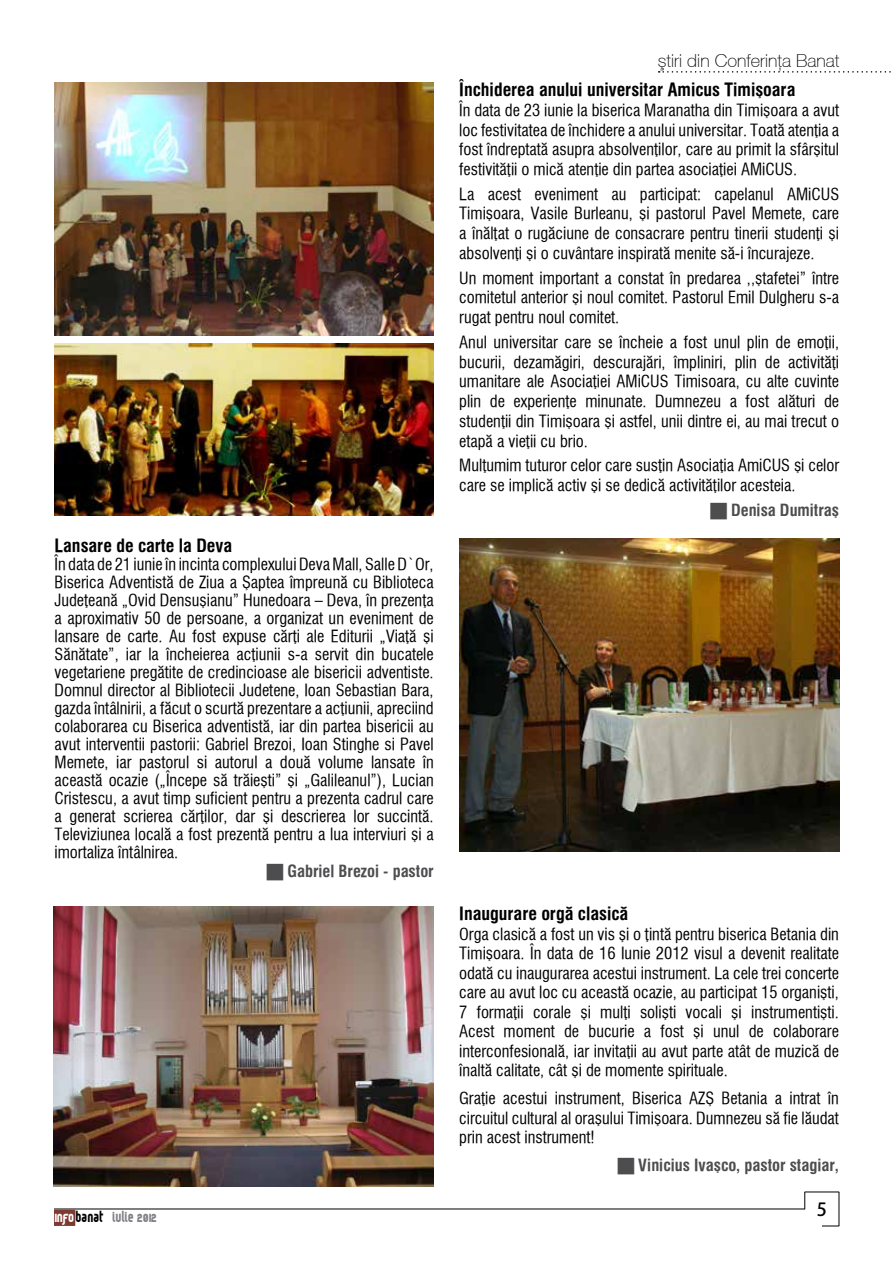
<style>
.page{position:relative;width:893px;height:1263px;background:#fff}
.page>*{position:absolute;margin:0;border:0;box-sizing:border-box;transform-origin:0 0}
.t1{font:700 18px "Geneva Narrow";color:#000}
.t2{font:100 18px "Helvetica Neue CE";color:#000}
.t3{font:18px "Adobe Heiti Std";color:#000}
.t4{font:16.5px/18px "Geneva Narrow";color:#000;text-align:justify}
.t5{font:700 16.5px "Geneva Narrow";color:#4d4d4f}
.t6{font:900 12px "Reflex";color:#808285}
.s1{color:#fff}
.s2{color:#000}
</style>
<div class="page">
<hr style="left:54px;top:1209px;width:751px;height:1px;background:#000">
<svg style="left:804px;top:1192px;width:1px;height:17px"></svg>
<hr style="left:839px;top:1192px;width:1px;height:34px;background:#000">
<hr style="left:805px;top:1192px;width:34px;height:1px;background:#000">
<svg style="left:822px;top:1226px;width:17px;height:1px"></svg>
<div style="left:54px;top:1210px;width:21px;height:16px;background:#7c3a30;border:2px solid #7c3a30"></div>
<svg style="left:659px;top:71px;width:232px;height:2px"></svg>
<img style="left:55px;top:82px;width:379px;height:253px">
<img style="left:55px;top:343px;width:379px;height:172px">
<img style="left:459px;top:538px;width:380px;height:314px">
<img style="left:54px;top:906px;width:380px;height:281px">
<p class="t1" style="left:55px;top:535px;width:179px">Lansare de carte la Deva</p>
<p class="t4" style="left:55px;top:555px;width:381px">În data de 21 iunie în incinta complexului Deva Mall, Salle D`Or, Biserica Adventistă de Ziua a Şaptea împreună cu Biblioteca Judeţeană „Ovid Densuşianu” Hunedoara – Deva, în prezenţa a aproximativ 50 de persoane, a organizat un eveniment de lansare de carte. Au fost expuse cărţi ale Editurii „Viaţă şi Sănătate”, iar la încheierea acţiunii s-a servit din bucatele vegetariene pregătite de credincioase ale bisericii adventiste.<br>Domnul director al Bibliotecii Judetene, Ioan Sebastian Bara, gazda întâlnirii, a făcut o scurtă prezentare a acţiunii, apreciind colaborarea cu Biserica adventistă, iar din partea bisericii au avut interventii pastorii: Gabriel Brezoi, Ioan Stinghe si Pavel Memete, iar pastorul si autorul a două volume lansate în această ocazie („Începe să trăieşti” şi „Galileanul”), Lucian Cristescu, a avut timp suficient pentru a prezenta cadrul care a generat scrierea cărţilor, dar şi descrierea lor succintă.<br>Televiziunea locală a fost prezentă pentru a lua interviuri şi a imortaliza întâlnirea.</p>
<p class="t5" style="left:287px;top:862px;width:148px">Gabriel Brezoi - pastor</p>
<p class="t6" style="left:55px;top:1208px;width:104px"><span class="s1">INFO</span><span class="s2">BANAT</span> IULIE 2012</p>
<p class="t2" style="left:658px;top:50px;width:183px">ştiri din Conferinţa Banat</p>
<p class="t1" style="left:459px;top:78px;width:338px">Închiderea anului universitar Amicus Timişoara</p>
<p class="t4" style="left:459px;top:100px;width:381px;line-height:20px">În data de 23 iunie la biserica Maranatha din Timişoara a avut loc festivitatea de închidere a anului universitar. Toată atenţia a fost îndreptată asupra absolvenţilor, care au primit la sfârşitul festivităţii o mică atenţie din partea asociaţiei AMiCUS.</p>
<p class="t4" style="left:459px;top:184px;width:381px;line-height:20px">La acest eveniment au participat: capelanul AMiCUS Timişoara, Vasile Burleanu, şi pastorul Pavel Memete, care a înălţat o rugăciune de consacrare pentru tinerii studenţi şi absolvenţi şi o cuvântare inspirată menite să-i încurajeze.</p>
<p class="t4" style="left:459px;top:268px;width:381px;line-height:20px">Un moment important a constat în predarea ,,ştafetei” între comitetul anterior şi noul comitet. Pastorul Emil Dulgheru s-a rugat pentru noul comitet.</p>
<p class="t4" style="left:459px;top:332px;width:381px;line-height:20px">Anul universitar care se încheie a fost unul plin de emoţii, bucurii, dezamăgiri, descurajări, împliniri, plin de activităţi umanitare ale Asociaţiei AMiCUS Timisoara, cu alte cuvinte plin de experienţe minunate. Dumnezeu a fost alături de studenţii din Timişoara şi astfel, unii dintre ei, au mai trecut o etapă a vieţii cu brio.</p>
<p class="t4" style="left:459px;top:455px;width:381px;line-height:20px">Mulţumim tuturor celor care susţin Asociaţia AmiCUS şi celor care se implică activ şi se dedică activităţilor acesteia.</p>
<p class="t5" style="left:731px;top:500px;width:110px">Denisa Dumitraş</p>
<p class="t1" style="left:459px;top:903px;width:171px">Inaugurare orgă clasică</p>
<p class="t4" style="left:459px;top:924px;width:381px;line-height:19.5px">Orga clasică a fost un vis şi o ţintă pentru biserica Betania din Timişoara. În data de 16 Iunie 2012 visul a devenit realitate odată cu inaugurarea acestui instrument. La cele trei concerte care au avut loc cu această ocazie, au participat 15 organişti, 7 formaţii corale şi mulţi solişti vocali şi instrumentişti.<br>Acest moment de bucurie a fost şi unul de colaborare interconfesională, iar invitaţii au avut parte atât de muzică de înaltă calitate, cât şi de momente spirituale.</p>
<p class="t4" style="left:459px;top:1088px;width:381px;line-height:19.5px">Graţie acestui instrument, Biserica AZŞ Betania a intrat în circuitul cultural al oraşului Timişoara. Dumnezeu să fie lăudat prin acest instrument!</p>
<p class="t5" style="left:638px;top:1155px;width:202px">Vinicius Ivaşco, pastor stagiar,</p>
<p class="t3" style="left:817px;top:1199px;width:12px">5</p>
</div>
